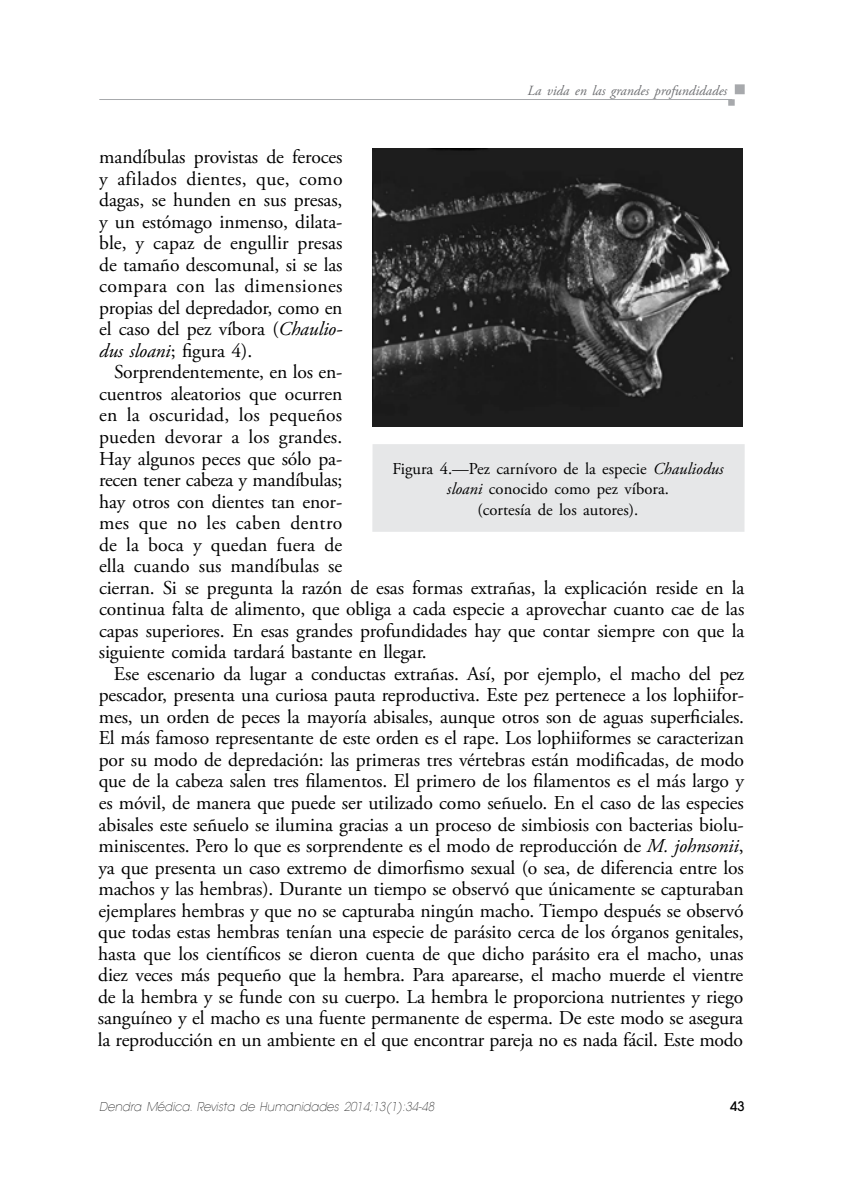
<style>
.page{position:relative;width:844px;height:1191px;background:#fff}
.page>*{position:absolute;margin:0;border:0;box-sizing:border-box;transform-origin:0 0}
.t1{font:19.6px/21.5px "Adobe Garamond Pro";letter-spacing:-.01em;color:#000;text-align:justify}
.t2{font:16.62px/20.5px "Adobe Garamond Pro";color:#000;text-align:center}
.t3{font:italic 14px "Adobe Garamond Pro";color:#6d6e71}
.t4{font:500 13.12px "Avant Garde LT";color:#000}
.t5{font:italic 200 12.25px "Avant Garde LT";color:#000;scale:.95 1}
.s1{font-style:italic}
</style>
<div class="page">
<div style="left:734px;top:84px;width:10px;height:10px;background:#a7a9ac;border:2px solid #a7a9ac"></div>
<svg style="left:728px;top:99px;width:6px;height:7px"></svg>
<hr style="left:99px;top:99px;width:633px;height:1px;background:#a7a9ac">
<div style="left:373px;top:445px;width:370px;height:86px;background:#e6e7e8"></div>
<div style="left:372px;top:444px;width:372px;height:88px;border:2px solid #e6e7e8"></div>
<img style="left:372px;top:149px;width:370px;height:278px">
<p class="t3" style="left:527px;top:82px;width:201px">La vida en las grandes profundidades</p>
<p class="t1" style="left:99px;top:147px;width:245px">mandíbulas provistas de feroces y afilados dientes, que, como dagas, se hunden en sus presas, y un estómago inmenso, dilata&shy;ble, y capaz de engullir presas de tamaño descomunal, si se las compara con las dimensiones propias del depredador, como en el caso del pez víbora (<span class="s1">Chaulio&shy;dus sloani</span>; figura 4).</p>
<p class="t1" style="left:99px;top:362px;width:646px;text-align:left;text-indent:15px">Sorprendentemente, en los en-<br>cuentros aleatorios que ocurren<br>en la oscuridad, los pequeños<br>pueden devorar a los grandes.<br>Hay algunos peces que sólo pa-<br>recen tener cabeza y mandíbulas;<br>hay otros con dientes tan enor-<br>mes que no les caben dentro<br>de la boca y quedan fuera de<br>ella cuando sus mandíbulas se<br>cierran. Si se pregunta la razón de esas formas extrañas, la explicación reside en la continua falta de alimento, que obliga a cada especie a aprovechar cuanto cae de las capas superiores. En esas grandes profundidades hay que contar siempre con que la siguiente comida tardará bastante en llegar.</p>
<p class="t1" style="left:98px;top:663px;width:647px;text-indent:16px">Ese escenario da lugar a conductas extrañas. Así, por ejemplo, el macho del pez pescador, presenta una curiosa pauta reproductiva. Este pez pertenece a los lophiifor&shy;mes, un orden de peces la mayoría abisales, aunque otros son de aguas superficiales.<br>El más famoso representante de este orden es el rape. Los lophiiformes se caracterizan por su modo de depredación: las primeras tres vértebras están modificadas, de modo que de la cabeza salen tres filamentos. El primero de los filamentos es el más largo y es móvil, de manera que puede ser utilizado como señuelo. En el caso de las especies abisales este señuelo se ilumina gracias a un proceso de simbiosis con bacterias biolu&shy;miniscentes. Pero lo que es sorprendente es el modo de reproducción de <span class="s1">M. johnsonii</span>, ya que presenta un caso extremo de dimorfismo sexual (o sea, de diferencia entre los machos y las hembras). Durante un tiempo se observó que únicamente se capturaban ejemplares hembras y que no se capturaba ningún macho. Tiempo después se observó que todas estas hembras tenían una especie de parásito cerca de los órganos genitales, hasta que los científicos se dieron cuenta de que dicho parásito era el macho, unas diez veces más pequeño que la hembra. Para aparearse, el macho muerde el vientre de la hembra y se funde con su cuerpo. La hembra le proporciona nutrientes y riego sanguíneo y el macho es una fuente permanente de esperma. De este modo se asegura la reproducción en un ambiente en el que encontrar pareja no es nada fácil. Este modo</p>
<p class="t2" style="left:392px;top:458px;width:332px">Figura 4.—Pez carnívoro de la especie <span class="s1">Chauliodus sloani</span> conocido como pez víbora.<br>(cortesía de los autores).</p>
<p class="t5" style="left:99px;top:1099px;width:354px">Dendra Médica. Revista de Humanidades 2014;13(1):34-48</p>
<p class="t4" style="left:730px;top:1098px;width:16px">43</p>
</div>
